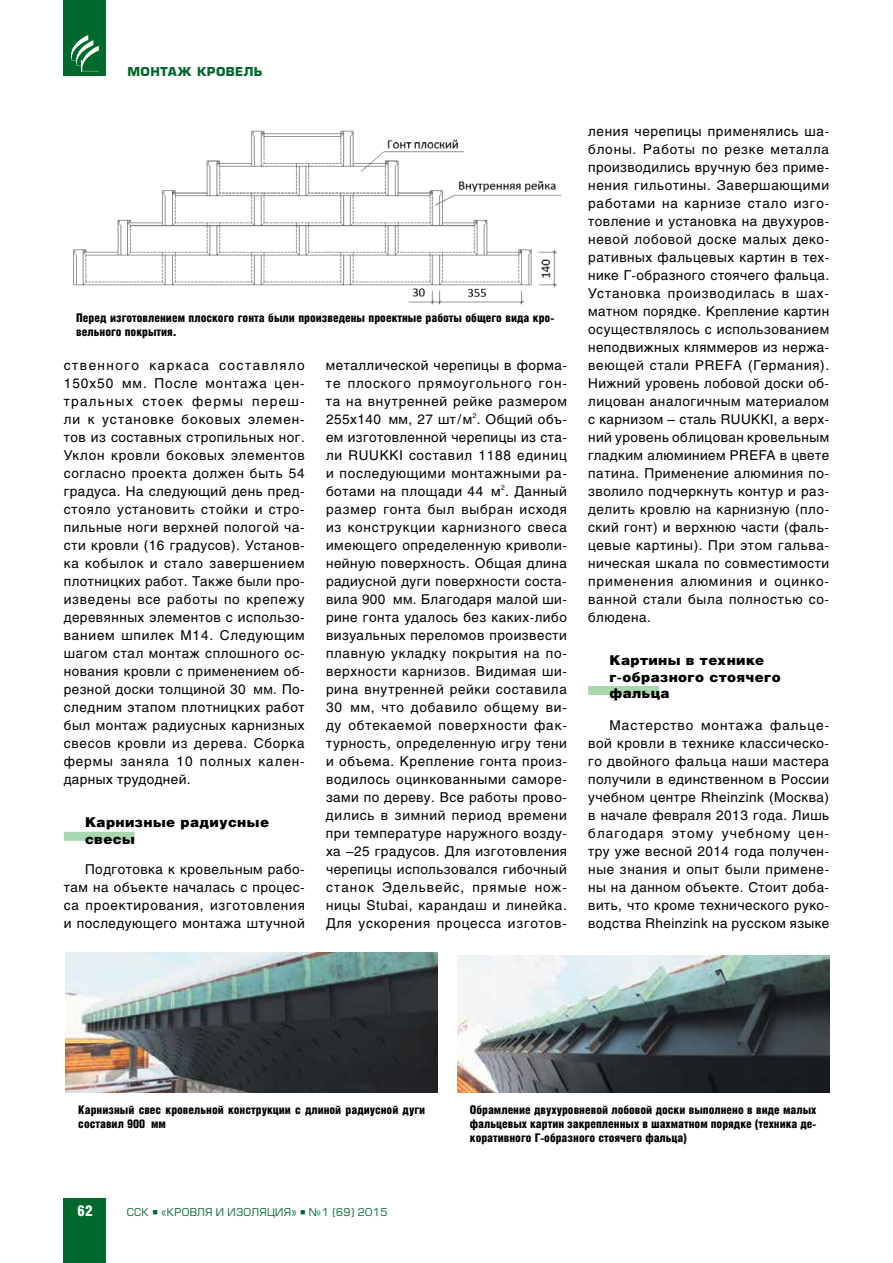
<style>
.page{position:relative;width:893px;height:1263px;background:#fff}
.page>*{position:absolute;margin:0;border:0;box-sizing:border-box;transform-origin:0 0}
.t1{font:900 15px "Helios Cond";color:#fff}
.t2{font:13.5px/18px "Helios";letter-spacing:.05em;color:#000;text-align:justify}
.t3{font:900 13.5px/16.2px "Helios";letter-spacing:.03em;color:#000}
.t4{font:900 12px/14.4px "Helios Cond";color:#000}
.t5{font:700 12px "Europe";letter-spacing:.03em;color:#00692b}
.t6{font:10.5px "Europe";letter-spacing:.03em;color:#00692b}
</style>
<div class="page">
<div style="left:64px;top:1198px;width:42px;height:65px;background:#00692b"></div>
<div style="left:64px;top:0;width:42px;height:76px;background:#00692b"></div>
<svg style="left:71px;top:35px;width:28px;height:36px"></svg>
<div style="left:64px;top:832px;width:71px;height:9px;background:#a9d7ae"></div>
<div style="left:588px;top:686px;width:71px;height:9px;background:#a9d7ae"></div>
<img style="left:73px;top:130px;width:489px;height:175px">
<img style="left:66px;top:952px;width:372px;height:140px">
<img style="left:457px;top:955px;width:372px;height:137px">
<p class="t5" style="left:128px;top:64px;width:137px">монтаж кровель</p>
<p class="t4" style="left:76px;top:310px;width:479px">Перед изготовлением плоского гонта были произведены проектные работы общего вида кро&shy;вельного покрытия.</p>
<p class="t2" style="left:64px;top:356px;width:243px">ственного каркаса составляло 150х50 мм. После монтажа цен‑ тральных стоек фермы переш‑ ли к установке боковых элемен‑ тов из составных стропильных ног.<br>Уклон кровли боковых элементов согласно проекта должен быть 54 градуса. На следующий день пред‑ стояло установить стойки и стро‑ пильные ноги верхней пологой ча‑ сти кровли (16 градусов). Установ‑ ка кобылок и стало завершением плотницких работ. Также были про‑ изведены все работы по крепежу деревянных элементов с использо‑ ванием шпилек М14. Следующим шагом стал монтаж сплошного ос‑ нования кровли с применением об‑ резной доски толщиной 30 мм. По‑ следним этапом плотницких работ был монтаж радиусных карнизных свесов кровли из дерева. Сборка фермы заняла 10 полных кален‑ дарных трудодней.</p>
<p class="t3" style="left:85px;top:814px;width:186px">Карнизные радиусные свесы</p>
<p class="t2" style="left:64px;top:860px;width:243px;text-indent:21px">Подготовка к кровельным рабо‑ там на объекте началась с процес‑ са проектирования, изготовления и последующего монтажа штучной</p>
<p class="t2" style="left:326px;top:356px;width:243px">металлической черепицы в форма‑ те плоского прямоугольного гон‑ та на внутренней рейке размером 255х140 мм, 27 шт/м<sup>2</sup>. Общий объ‑ ем изготовленной черепицы из ста‑ ли RUUKKI составил 1188 единиц и последующими монтажными ра‑ ботами на площади 44 м<sup>2</sup>. Данный размер гонта был выбран исходя из конструкции карнизного свеса имеющего определенную криволи‑ нейную поверхность. Общая длина радиусной дуги поверхности соста‑ вила 900 мм. Благодаря малой ши‑ рине гонта удалось без каких‑либо визуальных переломов произвести плавную укладку покрытия на по‑ верхности карнизов. Видимая ши‑ рина внутренней рейки составила 30 мм, что добавило общему ви‑ ду обтекаемой поверхности фак‑ турность, определенную игру тени и объема. Крепление гонта произ‑ водилось оцинкованными саморе‑ зами по дереву. Все работы прово‑ дились в зимний период времени при температуре наружного возду‑ ха –25 градусов. Для изготовления черепицы использовался гибочный станок Эдельвейс, прямые нож‑ ницы Stubai, карандаш и линейка.<br>Для ускорения процесса изготов‑</p>
<p class="t2" style="left:588px;top:122px;width:243px">ления черепицы применялись ша‑ блоны. Работы по резке металла производились вручную без приме‑ нения гильотины. Завершающими работами на карнизе стало изго‑ товление и установка на двухуров‑ невой лобовой доске малых деко‑ ративных фальцевых картин в тех‑ нике Г-образного стоячего фальца.<br>Установка производилась в шах‑ матном порядке. Крепление картин осуществлялось с использованием неподвижных кляммеров из нержа‑ веющей стали PREFA (Германия).<br>Нижний уровень лобовой доски об‑ лицован аналогичным материалом с карнизом – сталь RUUKKI, а верх‑ ний уровень облицован кровельным гладким алюминием PREFA в цвете патина. Применение алюминия по‑ зволило подчеркнуть контур и раз‑ делить кровлю на карнизную (пло‑ ский гонт) и верхнюю части (фаль‑ цевые картины). При этом гальва‑ ническая шкала по совместимости применения алюминия и оцинко‑ ванной стали была полностью со‑ блюдена.</p>
<p class="t3" style="left:609px;top:652px;width:173px">Картины в технике г-образного стоячего фальца</p>
<p class="t2" style="left:588px;top:716px;width:243px;text-indent:21px">Мастерство монтажа фальце‑ вой кровли в технике классическо‑ го двойного фальца наши мастера получили в единственном в России учебном центре Rheinzink (Москва) в начале февраля 2013 года. Лишь благодаря этому учебному цен‑ тру уже весной 2014 года получен‑ ные знания и опыт были примене‑ ны на данном объекте. Стоит доба‑ вить, что кроме технического руко‑ водства Rheinzink на русском языке</p>
<p class="t4" style="left:78px;top:1102px;width:348px">Карнизный свес кровельной конструкции с длиной радиусной дуги составил 900 мм</p>
<p class="t4" style="left:470px;top:1102px;width:348px;text-align:justify">Обрамление двухуровневой лобовой доски выполнено в виде малых фальцевых картин закрепленных в шахматном порядке (техника де&shy;коративного Г-образного стоячего фальца)</p>
<p class="t1" style="left:78px;top:1202px;width:17px">62</p>
<p class="t6" style="left:127px;top:1206px;width:262px">ССК ■ «Кровля и Изоляция» ■ №1 (69) 2015</p>
</div>
